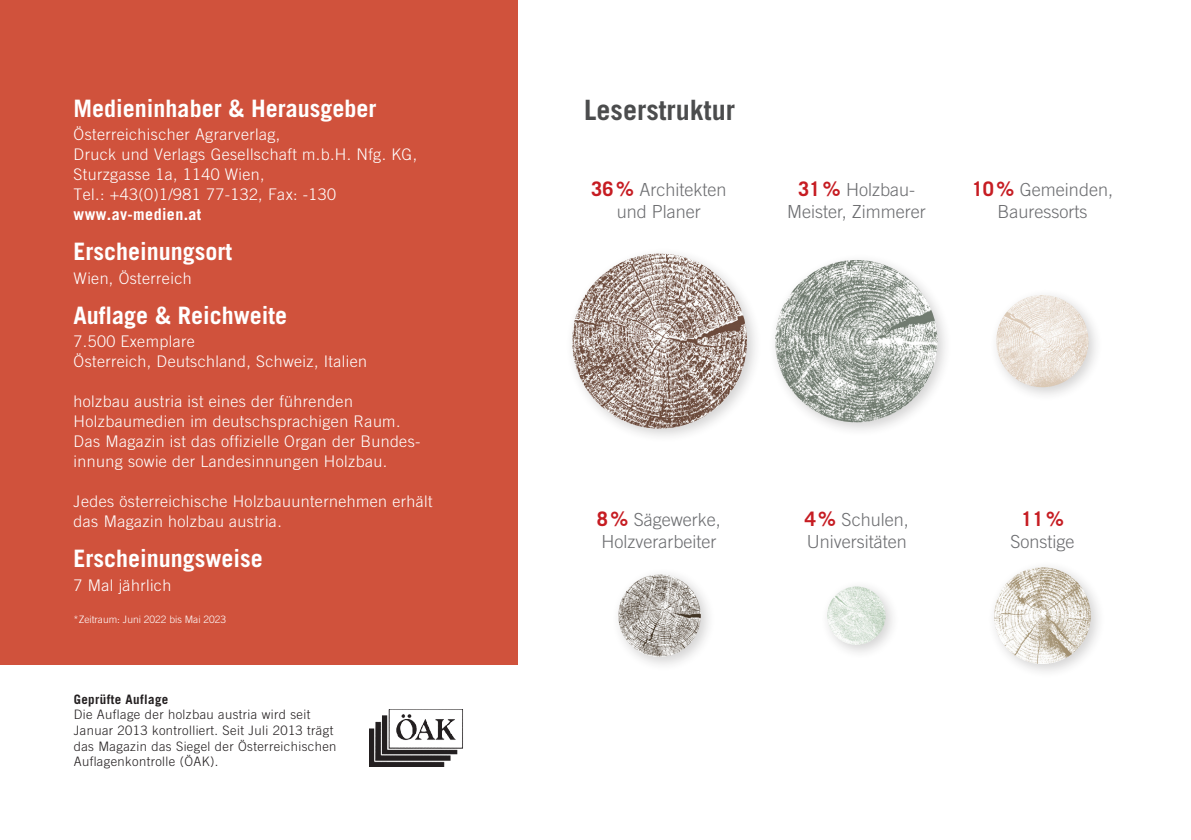
<style>
.page{position:relative;width:1191px;height:840px;background:#fff}
.page>*{position:absolute;margin:0;border:0;box-sizing:border-box;transform-origin:0 0}
.t1{font:700 28px "Trade Gothic LT Std";color:#4b4c4d}
.t2{font:700 24px "Trade Gothic LT Std";color:#fff}
.t3{font:700 20px "Trade Gothic LT Std";color:#c61c22}
.t4{font:300 18px/22px "Trade Gothic LT Std";color:#6c6d70;text-align:center}
.t5{font:300 16px/20px "Trade Gothic LT Std";letter-spacing:.025em;color:#fff}
.t6{font:700 16px "Trade Gothic LT Std";letter-spacing:.025em;color:#fff}
.t7{font:300 13px/15.6px "Trade Gothic LT Std";letter-spacing:.03em;color:#231f20}
.t8{font:700 13px "Trade Gothic LT Std";letter-spacing:.03em;color:#231f20}
.t9{font:300 10.2px "Trade Gothic LT Std";color:#fff}
.s1{font-weight:700;font-size:20px;color:#c61c22}
</style>
<div class="page">
<div style="left:0;top:0;width:518px;height:663px;background:#d0523c"></div>
<img style="left:369px;top:709px;width:94px;height:56px">
<div style="left:565px;top:246px;width:197px;height:197px;background:#231f20;opacity:.2"></div>
<img style="left:572px;top:253px;width:175px;height:175px;border-radius:87px">
<div style="left:768px;top:252px;width:185px;height:185px;background:#231f20;opacity:.2"></div>
<img style="left:775px;top:260px;width:162px;height:162px;border-radius:81px">
<div style="left:989px;top:287px;width:114px;height:115px;background:#231f20;opacity:.2"></div>
<img style="left:996px;top:295px;width:92px;height:92px;border-radius:46px">
<div style="left:611px;top:567px;width:105px;height:104px;background:#231f20;opacity:.2"></div>
<img style="left:618px;top:574px;width:83px;height:82px;border-radius:41px">
<div style="left:820px;top:579px;width:80px;height:80px;background:#231f20;opacity:.2"></div>
<img style="left:827px;top:586px;width:58px;height:58px;border-radius:29px">
<div style="left:987px;top:559px;width:119px;height:120px;background:#231f20;opacity:.2"></div>
<img style="left:994px;top:567px;width:96px;height:96px;border-radius:48px">
<h2 class="t2" style="left:74px;top:93px;width:304px">Medieninhaber &amp; Herausgeber</h2>
<h1 class="t1" style="left:584px;top:92px;width:152px">Leserstruktur</h1>
<p class="t5" style="left:74px;top:124px;width:345px">Österreichischer Agrarverlag,<br>Druck und Verlags Gesellschaft m.b.H. Nfg. KG, Sturzgasse 1a, 1140 Wien,<br>Tel.: +43(0)1/981 77-132, Fax: -130</p>
<p class="t6" style="left:74px;top:204px;width:129px">www.av-medien.at</p>
<h2 class="t2" style="left:74px;top:237px;width:160px">Erscheinungsort</h2>
<p class="t5" style="left:74px;top:267px;width:120px">Wien, Österreich</p>
<h2 class="t2" style="left:74px;top:300px;width:215px">Auflage &amp; Reichweite</h2>
<p class="t5" style="left:74px;top:331px;width:295px">7.500 Exemplare<br>Österreich, Deutschland, Schweiz, Italien</p>
<p class="t5" style="left:74px;top:391px;width:348px">holzbau austria ist eines der führenden Holzbaumedien im deutschsprachigen Raum.<br>Das Magazin ist das offizielle Organ der Bundes&shy;innung sowie der Landesinnungen Holzbau.</p>
<p class="t5" style="left:74px;top:491px;width:360px">Jedes österreichische Holzbauunternehmen erhält das Magazin holzbau austria.</p>
<h2 class="t2" style="left:74px;top:543px;width:191px">Erscheinungsweise</h2>
<p class="t5" style="left:74px;top:574px;width:99px">7 Mal jährlich</p>
<p class="t9" style="left:74px;top:613px;width:154px">*Zeitraum: Juni 2022 bis Mai 2023</p>
<p class="t4" style="left:591px;top:178px;width:137px"><span class="s1">36%</span> Architekten und Planer</p>
<p class="t4" style="left:787px;top:178px;width:140px"><span class="s1">31%</span> Holzbau-<br>Meister, Zimmerer</p>
<p class="t4" style="left:972px;top:178px;width:143px"><span class="s1">10%</span> Gemeinden,<br>Bauressorts</p>
<p class="t4" style="left:597px;top:507px;width:125px;text-align:left"><span class="s1">8%</span> Sägewerke,<br>Holzverarbeiter</p>
<p class="t4" style="left:804px;top:507px;width:105px;text-align:left"><span class="s1">4%</span> Schulen,<br>Universitäten</p>
<p class="t3" style="left:1021px;top:506px;width:44px">11%</p>
<p class="t4" style="left:1010px;top:529px;width:66px">Sonstige</p>
<p class="t8" style="left:74px;top:690px;width:96px">Geprüfte Auflage</p>
<p class="t7" style="left:74px;top:706px;width:264px">Die Auflage der holzbau austria wird seit Januar 2013 kontrolliert. Seit Juli 2013 trägt das Magazin das Siegel der Österreichischen Auflagenkontrolle (ÖAK).</p>
</div>
